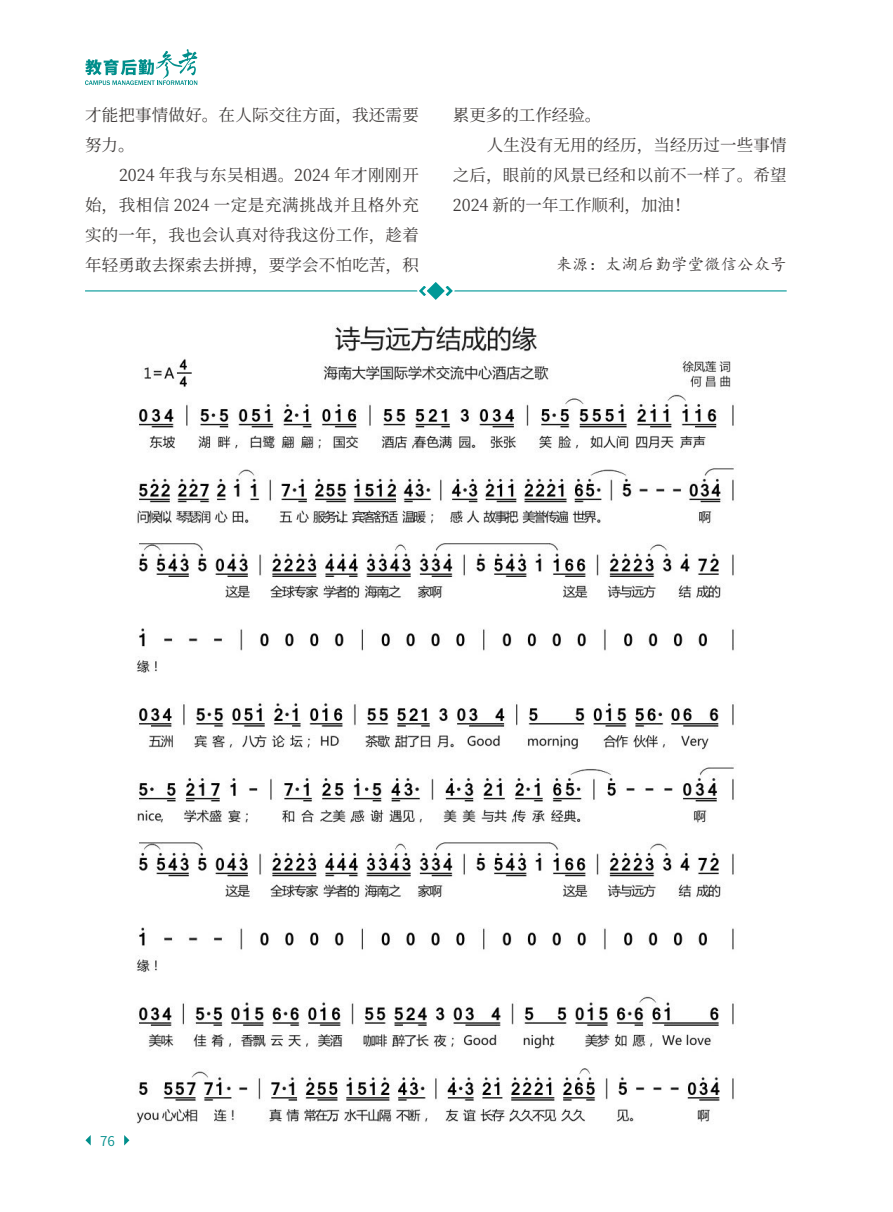
<style>
.page{position:relative;width:893px;height:1212px;background:#fff}
.page>*{position:absolute;margin:0;border:0;box-sizing:border-box;transform-origin:0 0}
.t1{font:16.5px/30px "Source Han Serif CN";letter-spacing:.015em;color:#3e3a39}
.t2{font:16.5px "Kai Ti";color:#3e3a39}
.t3{font:13.5px "Source Han Sans CN";color:#008e8b}
</style>
<div class="page">
<svg style="left:85px;top:49px;width:113px;height:36px"></svg>
<svg style="left:85px;top:1135px;width:6px;height:10px"></svg>
<svg style="left:124px;top:1135px;width:5px;height:10px"></svg>
<hr style="left:85px;top:290px;width:702px;height:1px;background:#009897">
<svg style="left:416px;top:282px;width:40px;height:18px"></svg>
<img style="left:136px;top:325px;width:598px;height:799px">
<p class="t1" style="left:85px;top:100px;width:335px">才能把事情做好。在人际交往方面，我还需要努力。</p>
<p class="t1" style="left:85px;top:160px;width:335px;text-align:justify;text-indent:34px">2024 年我与东吴相遇。2024 年才刚刚开始，我相信 2024 一定是充满挑战并且格外充实的一年，我也会认真对待我这份工作，趁着年轻勇敢去探索去拼搏，要学会不怕吃苦，积</p>
<p class="t1" style="left:453px;top:100px;width:150px">累更多的工作经验。</p>
<p class="t1" style="left:487px;top:130px;width:301px">人生没有无用的经历，当经历过一些事情</p>
<p class="t1" style="left:453px;top:160px;width:335px">之后，眼前的风景已经和以前不一样了。希望</p>
<p class="t1" style="left:453px;top:190px;width:239px">2024 新的一年工作顺利，加油！</p>
<p class="t2" style="left:556px;top:256px;width:232px">来源：太湖后勤学堂微信公众号</p>
<p class="t3" style="left:100px;top:1133px;width:16px">76</p>
</div>
